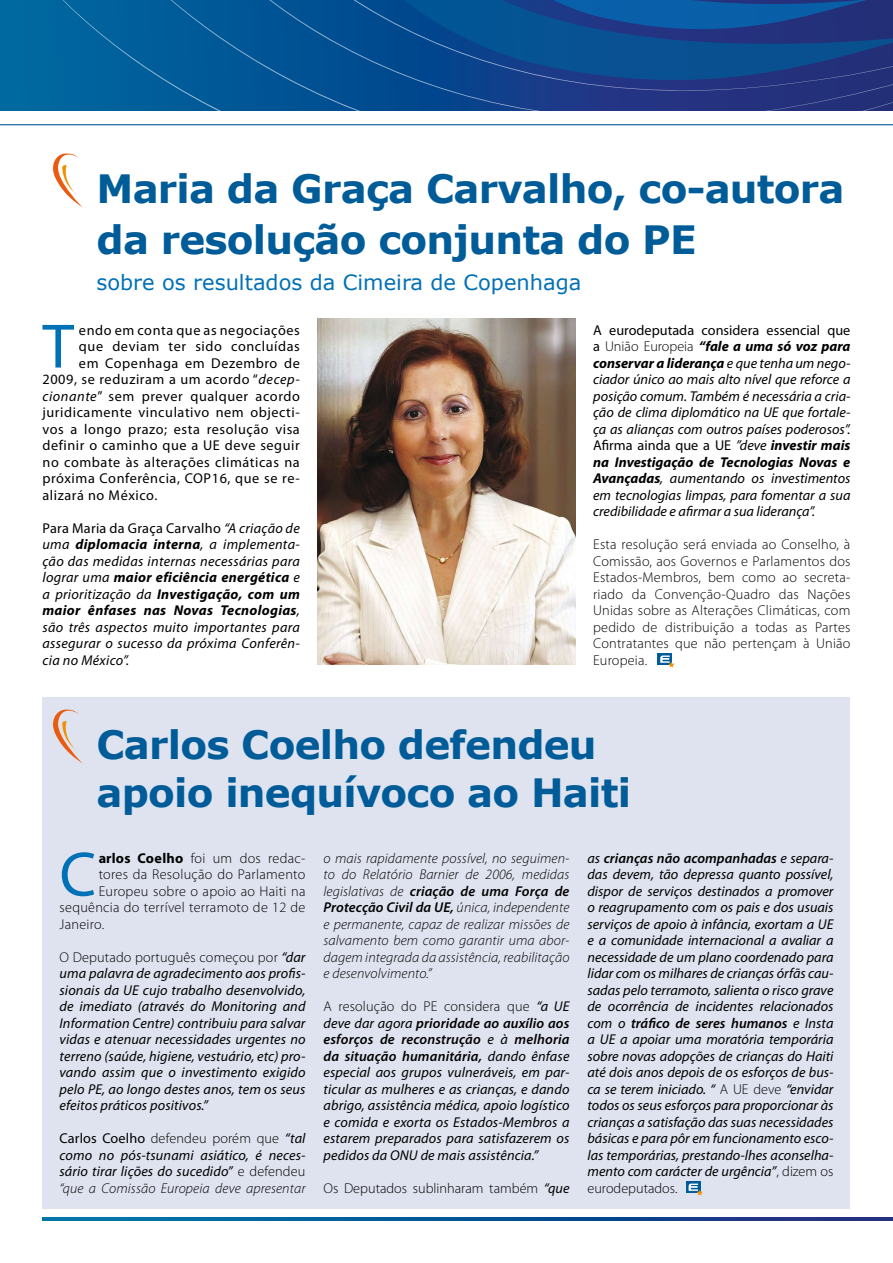
<style>
.page{position:relative;width:893px;height:1263px;background:#fff}
.page>*{position:absolute;margin:0;border:0;box-sizing:border-box;transform-origin:0 0}
.t1{font:63.15px "Myriad Pro";color:#0070b7}
.t2{font:700 39px/48px "Verdana";letter-spacing:-.02em;color:#005c98}
.t3{font:21px "Verdana";color:#0070b7}
.t4{font:italic 14.25px/16.5px "Myriad Pro";letter-spacing:.01em;color:#000;text-align:justify}
.t5{font:300 14.25px/16.5px "Myriad Pro";letter-spacing:.015em;color:#000;text-align:justify}
.t6{font:14.25px "Myriad Pro";letter-spacing:.04em;color:#000}
.t7{font:italic 300 14.25px/16.5px "Myriad Pro";letter-spacing:.01em;color:#000;text-align:justify}
.s1{font-style:italic}
.s2{font-style:normal}
.s3{font-weight:700}
.s4{font-weight:300;font-style:normal}
.s5{font-weight:300}
.s6{font-weight:600}
.s7{font-weight:400;font-style:italic}
</style>
<div class="page">
<div style="left:43px;top:698px;width:807px;height:511px;background:#dfe3ef"></div>
<svg style="left:43px;top:1218px;width:850px;height:2px"></svg>
<div style="left:0;top:0;width:893px;height:110px;background:#00659e"></div>
<svg style="left:116px;top:0;width:777px;height:126px"></svg>
<svg style="left:301px;top:0;width:592px;height:108px"></svg>
<svg style="left:434px;top:0;width:437px;height:49px"></svg>
<hr style="left:0;top:124px;width:893px;height:1px;background:#005c98">
<svg style="left:53px;top:709px;width:30px;height:55px"></svg>
<div style="left:657px;top:653px;width:15px;height:12px;background:#005c98"></div>
<svg style="left:660px;top:655px;width:15px;height:13px"></svg>
<svg style="left:53px;top:153px;width:30px;height:55px"></svg>
<svg style="left:686px;top:1181px;width:14px;height:12px"></svg>
<svg style="left:689px;top:1183px;width:14px;height:13px"></svg>
<img style="left:318px;top:318px;width:257px;height:346px">
<h2 class="t2" style="left:97px;top:162px;width:750px;line-height:51px">Maria da Graça Carvalho, co-autora da resolução conjunta do PE</h2>
<h3 class="t3" style="left:97px;top:269px;width:486px">sobre os resultados da Cimeira de Copenhaga</h3>
<h1 class="t1" style="left:43px;top:307px;width:33px">T</h1>
<p class="t6" style="left:79px;top:321px;width:222px">endo em conta que as negociações</p>
<p class="t6" style="left:79px;top:337px;width:222px">que deviam ter sido concluídas</p>
<p class="t6" style="left:79px;top:354px;width:222px">em Copenhaga em Dezembro de</p>
<p class="t6" style="left:43px;top:370px;width:259px">2009, se reduziram a um acordo “<span class="s1">decep-</span></p>
<p class="t6" style="left:43px;top:387px;width:259px"><span class="s1">cionante</span>” sem prever qualquer acordo</p>
<p class="t6" style="left:43px;top:403px;width:259px">juridicamente vinculativo nem objecti-</p>
<p class="t6" style="left:43px;top:420px;width:259px">vos a longo prazo; esta resolução visa</p>
<p class="t6" style="left:43px;top:436px;width:259px">definir o caminho que a UE deve seguir</p>
<p class="t6" style="left:43px;top:453px;width:259px">no combate às alterações climáticas na</p>
<p class="t6" style="left:43px;top:469px;width:259px">próxima Conferência, COP16, que se re-</p>
<p class="t6" style="left:43px;top:486px;width:116px">alizará no México.</p>
<p class="t4" style="left:43px;top:519px;width:259px"><span class="s2">Para Maria da Graça Carvalho</span> “A criação de uma <span class="s3">diplomacia interna</span>, a implementa&shy;ção das medidas internas necessárias para lograr uma <span class="s3">maior eficiência energética</span> e a prioritização da <span class="s3">Investigação, com um maior ênfases nas Novas Tecnologias</span>, são três aspectos muito importantes para assegurar o sucesso da próxima Conferên&shy;cia no México”.</p>
<p class="t4" style="left:593px;top:321px;width:259px"><span class="s2">A eurodeputada considera essencial que a</span> <span class="s4">União Europeia</span> <span class="s3">“fale a uma só voz para conservar a liderança</span> e que tenha um nego&shy;ciador único ao mais alto nível que reforce a posição comum. Também é necessária a cria&shy;ção de clima diplomático na UE que fortale&shy;ça as alianças com outros países poderosos”.<br><span class="s2">Afirma ainda que a UE</span> ”deve <span class="s3">investir mais na Investigação de Tecnologias Novas e Avançadas</span>, aumentando os investimentos em tecnologias limpas, para fomentar a sua credibilidade e afirmar a sua liderança”.</p>
<p class="t5" style="left:593px;top:536px;width:259px">Esta resolução será enviada ao Conselho, à Comissão, aos Governos e Parlamentos dos Estados-Membros, bem como ao secreta&shy;riado da Convenção-Quadro das Nações Unidas sobre as Alterações Climáticas, com pedido de distribuição a todas as Partes Contratantes que não pertençam à União Europeia.</p>
<h2 class="t2" style="left:97px;top:720px;width:536px">Carlos Coelho defendeu apoio inequívoco ao Haiti</h2>
<h1 class="t1" style="left:60px;top:835px;width:38px">C</h1>
<p class="t5" style="left:99px;top:849px;width:208px"><span class="s3">arlos Coelho</span> foi um dos redac-</p>
<p class="t5" style="left:99px;top:866px;width:208px">tores da Resolução do Parlamento</p>
<p class="t5" style="left:99px;top:882px;width:208px">Europeu sobre o apoio ao Haiti na</p>
<p class="t5" style="left:60px;top:899px;width:247px">sequência do terrível terramoto de 12 de</p>
<p class="t5" style="left:60px;top:915px;width:46px">Janeiro.</p>
<p class="t4" style="left:60px;top:948px;width:247px"><span class="s4">O Deputado português começou por</span> “dar uma palavra de agradecimento aos profis&shy;sionais da UE cujo trabalho desenvolvido, de imediato (através do Monitoring and Information Centre) contribuiu para salvar vidas e atenuar necessidades urgentes no terreno (saúde, higiene, vestuário, etc) pro&shy;vando assim que o investimento exigido pelo PE, ao longo destes anos, tem os seus efeitos práticos positivos.”</p>
<p class="t4" style="left:60px;top:1130px;width:247px"><span class="s2">Carlos Coelho</span> <span class="s4">defendeu porém que</span> “tal como no pós-tsunami asiático, é neces&shy;sário tirar lições do sucedido” <span class="s4">e defendeu </span><span class="s5">“que a Comissão Europeia deve apresentar</span></p>
<p class="t7" style="left:323px;top:850px;width:247px">o mais rapidamente possível, no seguimen&shy;to do Relatório Barnier de 2006, medidas legislativas de <span class="s6">criação de uma Força de Protecção Civil da UE,</span> única, independente e permanente, capaz de realizar missões de salvamento bem como garantir uma abor&shy;dagem integrada da assistência, reabilitação e desenvolvimento.”</p>
<p class="t4" style="left:323px;top:998px;width:247px"><span class="s4">A resolução do PE considera que</span> “a UE deve dar agora <span class="s6">prioridade ao auxílio aos esforços de reconstrução</span> e à <span class="s6">melhoria da situação humanitária,</span> dando ênfase especial aos grupos vulneráveis, em par&shy;ticular as mulheres e as crianças, e dando abrigo, assistência médica, apoio logístico e comida e exorta os Estados-Membros a estarem preparados para satisfazerem os pedidos da ONU de mais assistência.”</p>
<p class="t5" style="left:323px;top:1179px;width:247px">Os Deputados sublinharam também <span class="s7">“que</span></p>
<p class="t4" style="left:587px;top:849px;width:247px">as <span class="s6">crianças não acompanhadas</span> e separa&shy;das devem, tão depressa quanto possível, dispor de serviços destinados a promover o reagrupamento com os pais e dos usuais serviços de apoio à infância, exortam a UE e a comunidade internacional a avaliar a necessidade de um plano coordenado para lidar com os milhares de crianças órfãs cau&shy;sadas pelo terramoto, salienta o risco grave de ocorrência de incidentes relacionados com o <span class="s6">tráfico de seres humanos</span> e Insta a UE a apoiar uma moratória temporária sobre novas adopções de crianças do Haiti até dois anos depois de os esforços de bus&shy;ca se terem iniciado. “ <span class="s4">A UE deve</span> “envidar todos os seus esforços para proporcionar às crianças a satisfação das suas necessidades básicas e para pôr em funcionamento esco&shy;las temporárias, prestando-lhes aconselha&shy;mento com carácter de urgência”<span class="s4">, dizem os eurodeputados.</span></p>
</div>
